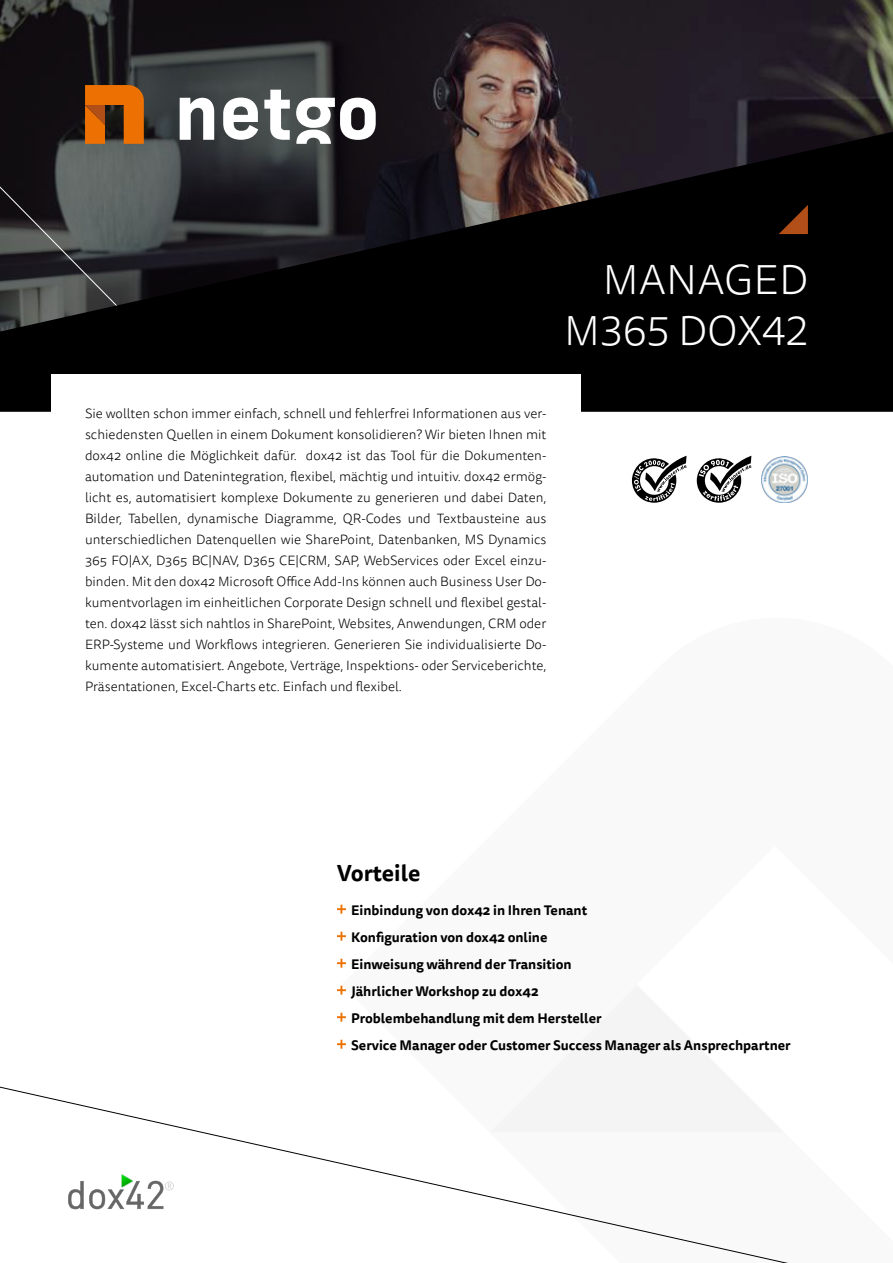
<style>
.page{position:relative;width:893px;height:1263px;background:#fff}
.page>*{position:absolute;margin:0;border:0;box-sizing:border-box;transform-origin:0 0}
.t1{font:300 42px/51px "Tisa Sans Pro";letter-spacing:.005em;color:#fff;text-align:right}
.t2{font:700 22.5px "Tisa Sans Pro";color:#000}
.t3{font:300 13.5px/21px "Tisa Sans Pro";color:#000;text-align:justify}
.t4{font:700 13.5px/27px "Tisa Sans Pro";color:#010102}
.t5{font:700 13.5px "Tisa Sans Pro";color:#000}
</style>
<div class="page">
<img style="left:0;top:1px;width:893px;height:128px">
<svg style="left:0;top:129px;width:893px;height:283px;background:#131213"></svg>
<svg style="left:779px;top:205px;width:29px;height:29px"></svg>
<svg style="left:180px;top:98px;width:34px;height:42px"></svg>
<svg style="left:264px;top:90px;width:26px;height:50px"></svg>
<svg style="left:296px;top:98px;width:80px;height:46px"></svg>
<svg style="left:223px;top:98px;width:35px;height:42px"></svg>
<svg style="left:85px;top:85px;width:59px;height:59px;background:#ba5c0a"></svg>
<svg style="left:592px;top:986px;width:90px;height:45px"></svg>
<svg style="left:697px;top:456px;width:54px;height:47px"></svg>
<img style="left:762px;top:456px;width:46px;height:47px">
<div style="left:51px;top:374px;width:529px;height:329px;background:#fff"></div>
<svg style="left:0;top:1031px;width:788px;height:232px"></svg>
<svg style="left:337px;top:905px;width:9px;height:9px"></svg>
<svg style="left:337px;top:932px;width:9px;height:9px"></svg>
<svg style="left:337px;top:959px;width:9px;height:9px"></svg>
<svg style="left:337px;top:986px;width:9px;height:9px"></svg>
<svg style="left:337px;top:1013px;width:9px;height:9px"></svg>
<svg style="left:337px;top:1040px;width:9px;height:9px"></svg>
<svg style="left:632px;top:456px;width:55px;height:47px"></svg>
<svg style="left:68px;top:1174px;width:106px;height:35px"></svg>
<h1 class="t1" style="left:564px;top:258px;width:245px">MANAGED<br>M365 DOX42</h1>
<p class="t3" style="left:85px;top:404px;width:463px">Sie wollten schon immer einfach, schnell und fehlerfrei Informationen aus ver&shy;schiedensten Quellen in einem Dokument konsolidieren? Wir bieten Ihnen mit dox42 online die Möglichkeit dafür. dox42 ist das Tool für die Dokumenten&shy;automation und Datenintegration, flexibel, mächtig und intuitiv. dox42 ermög&shy;licht es, automatisiert komplexe Dokumente zu generieren und dabei Daten, Bilder, Tabellen, dynamische Diagramme, QR-Codes und Textbausteine aus unterschiedlichen Datenquellen wie SharePoint, Datenbanken, MS Dynamics 365 FO|AX, D365 BC|NAV, D365 CE|CRM, SAP, WebServices oder Excel einzu&shy;binden. Mit den dox42 Microsoft Office Add-Ins können auch Business User Do&shy;kumentvorlagen im einheitlichen Corporate Design schnell und flexibel gestal&shy;ten. dox42 lässt sich nahtlos in SharePoint, Websites, Anwendungen, CRM oder ERP-Systeme und Workflows integrieren. Generieren Sie individualisierte Do&shy;kumente automatisiert. Angebote, Verträge, Inspektions- oder Serviceberichte, Präsentationen, Excel-Charts etc. Einfach und flexibel.</p>
<h2 class="t2" style="left:337px;top:864px;width:85px">Vorteile</h2>
<p class="t4" style="left:351px;top:898px;width:252px">Einbindung von dox42 in Ihren Tenant Konfiguration von dox42 online Einweisung während der Transition Jährlicher Workshop zu dox42<br>Problembehandlung mit dem Hersteller</p>
<p class="t5" style="left:351px;top:1040px;width:441px">Service Manager oder Customer Success Manager als Ansprechpartner</p>
</div>
